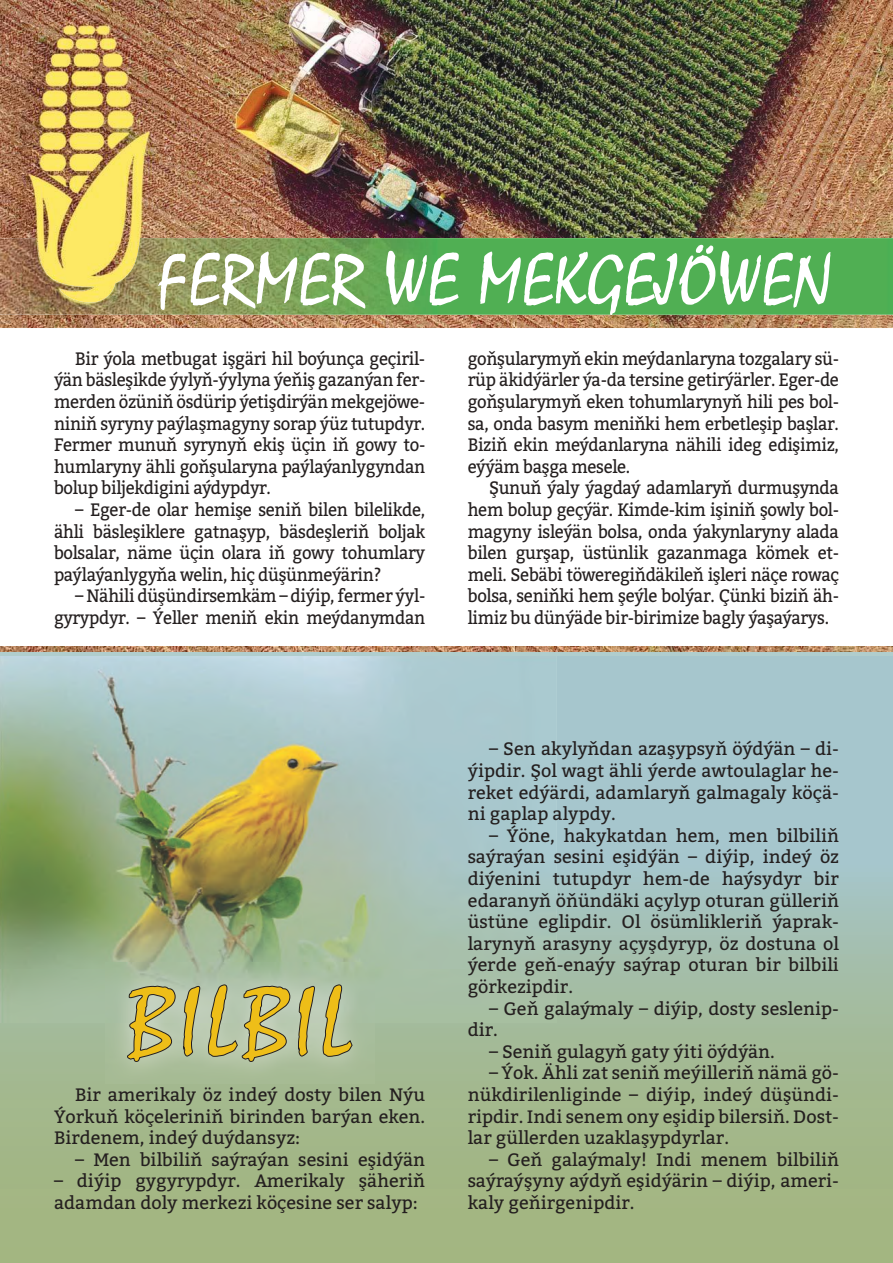
<style>
.page{position:relative;width:893px;height:1263px;background:#fff}
.page>*{position:absolute;margin:0;border:0;box-sizing:border-box;transform-origin:0 0}
.t1{font:101.4px "Mistral";color:#eebe18}
.t2{font:75px "Mistral";letter-spacing:.01em;color:#fff}
.t3{font:18px/21.6px "Bitter";color:#241f1f;text-align:justify;scale:.93 1}
.t4{font:18px/21.6px "Bitter";color:#241f1f;text-align:justify}
.t5{font:18px/21.6px "Bitter";letter-spacing:-.02em;color:#241f1f;text-align:right;scale:.93 1}
</style>
<div class="page">
<svg style="left:0;top:655px;width:893px;height:608px;background:#a3bb9e"></svg>
<img style="left:0;top:655px;width:557px;height:314px">
<img style="left:0;top:969px;width:106px;height:53px">
<div style="left:374px;top:969px;width:183px;height:53px;background:#a7bfa5"></div>
<svg style="left:0;top:651px;width:893px;height:4px;background:#b2bab1"></svg>
<img style="left:106px;top:963px;width:268px;height:120px">
<svg style="left:126px;top:985px;width:50px;height:77px;background:#acb9a4"></svg>
<svg style="left:183px;top:985px;width:18px;height:72px"></svg>
<svg style="left:207px;top:984px;width:84px;height:78px;background:#adbaa5"></svg>
<svg style="left:297px;top:985px;width:18px;height:72px"></svg>
<svg style="left:322px;top:984px;width:31px;height:73px;background:#a9b9a2"></svg>
<img style="left:0;top:0;width:893px;height:328px">
<img style="left:0;top:647px;width:893px;height:4px">
<img style="left:0;top:238px;width:893px;height:77px">
<h2 class="t2" style="left:157px;top:236px;width:675px">FERMER WE MEKGEJÖWEN</h2>
<p class="t3" style="left:54px;top:347px;width:401px;text-indent:21px">Bir ýola metbugat işgäri hil boýunça geçiril&shy;ýän bäsleşikde ýylyň-ýylyna ýeňiş gazanýan fer&shy;merden özüniň ösdürip ýetişdirýän mekgejöwe&shy;niniň syryny paýlaşmagyny sorap ýüz tutupdyr.<br>Fermer munuň syrynyň ekiş üçin iň gowy to&shy;humlaryny ähli goňşularyna paýlaýanlygyndan bolup biljekdigini aýdypdyr.</p>
<p class="t3" style="left:54px;top:498px;width:401px;text-indent:21px">– Eger-de olar hemişe seniň bilen bilelikde, ähli bäsleşiklere gatnaşyp, bäsdeşleriň boljak bolsalar, näme üçin olara iň gowy tohumlary paýlaýanlygyňa welin, hiç düşünmeýärin?</p>
<p class="t5" style="left:54px;top:585px;width:401px">– Nähili düşündirsemkäm – diýip, fermer ýyl&shy;gyrypdyr. – Ýeller meniň ekin meýdanymdan</p>
<p class="t3" style="left:468px;top:347px;width:401px">goňşularymyň ekin meýdanlaryna tozgalary sü&shy;rüp äkidýärler ýa-da tersine getirýärler. Eger-de goňşularymyň eken tohumlarynyň hili pes bol&shy;sa, onda basym meniňki hem erbetleşip başlar.<br>Biziň ekin meýdanlaryna nähili ideg edişimiz, eýýäm başga mesele.</p>
<p class="t3" style="left:468px;top:477px;width:401px;text-indent:21px">Şunuň ýaly ýagdaý adamlaryň durmuşynda hem bolup geçýär. Kimde-kim işiniň şowly bol&shy;magyny isleýän bolsa, onda ýakynlaryny alada bilen gurşap, üstünlik gazanmaga kömek et&shy;meli. Sebäbi töweregiňdäkileň işleri näçe rowaç bolsa, seniňki hem şeýle bolýar. Çünki biziň äh&shy;limiz bu dünýäde bir-birimize bagly ýaşaýarys.</p>
<h1 class="t1" style="left:127px;top:962px;width:226px">BIL BIL</h1>
<p class="t4" style="left:54px;top:1083px;width:373px;text-indent:21px">Bir amerikaly öz indeý dosty bilen Nýu Ýor kuň kö çe le ri niň bi rin den barýan eken.<br>Bir de nem, in deý duý dan syz:</p>
<p class="t4" style="left:75px;top:1148px;width:351px">– Men bil bi liň saýraýan se si ni eşid ýän</p>
<p class="t4" style="left:54px;top:1170px;width:373px">– diýip gy gy ryp dyr. Ame ri ka ly şä he riň adam dan do ly mer ke zi kö çe si ne ser sa lyp:</p>
<p class="t4" style="left:468px;top:738px;width:373px;text-indent:21px">– Sen akylyňdan aza şyp syň öýdýän – di&shy;ýipdir. Şol wagt ähli ýerde awtoulaglar he&shy;re ket edýärdi, adam la ryň gal ma ga ly kö çä&shy;ni gap lap alyp dy.</p>
<p class="t4" style="left:468px;top:824px;width:373px;text-indent:21px">– Ýöne, ha ky kat dan hem, men bil bi liň saýraýan se si ni eşidýän – diýip, indeý öz di ýe ni ni tu tup dyr hem-de haý sy dyr bir eda ranyň öňün dä ki açylyp oturan gül le riň üs tü ne eg lip dir. Ol ösüm lik le riň ýaprak&shy;la ry nyň ara sy ny açyş dy ryp, öz dos tu na ol ýerde geň-enaýy saýrap oturan bir bil bi li gör ke zip dir.</p>
<p class="t4" style="left:468px;top:997px;width:373px;text-indent:21px">– Geň galaý ma ly – diýip, dosty ses le nip&shy;dir.</p>
<p class="t4" style="left:489px;top:1040px;width:287px">– Se niň gu la gyň ga ty ýi ti öýd ýän.</p>
<p class="t4" style="left:468px;top:1062px;width:373px;text-indent:21px">– Ýok. Ähli zat seniň me ýil le riň nämä gö&shy;nük di ri len li gin de – diýip, indeý dü şün di&shy;rip dir. Indi senem ony eşidip bi ler siň. Dost&shy;lar gül ler den uzak la şyp dyr lar.</p>
<p class="t4" style="left:468px;top:1148px;width:373px;text-indent:21px">– Geň galaý ma ly! Indi menem bil bi liň saýraý şy ny aýdyň eşidýärin – diýip, ame ri&shy;ka ly ge ňir ge nip dir.</p>
</div>
